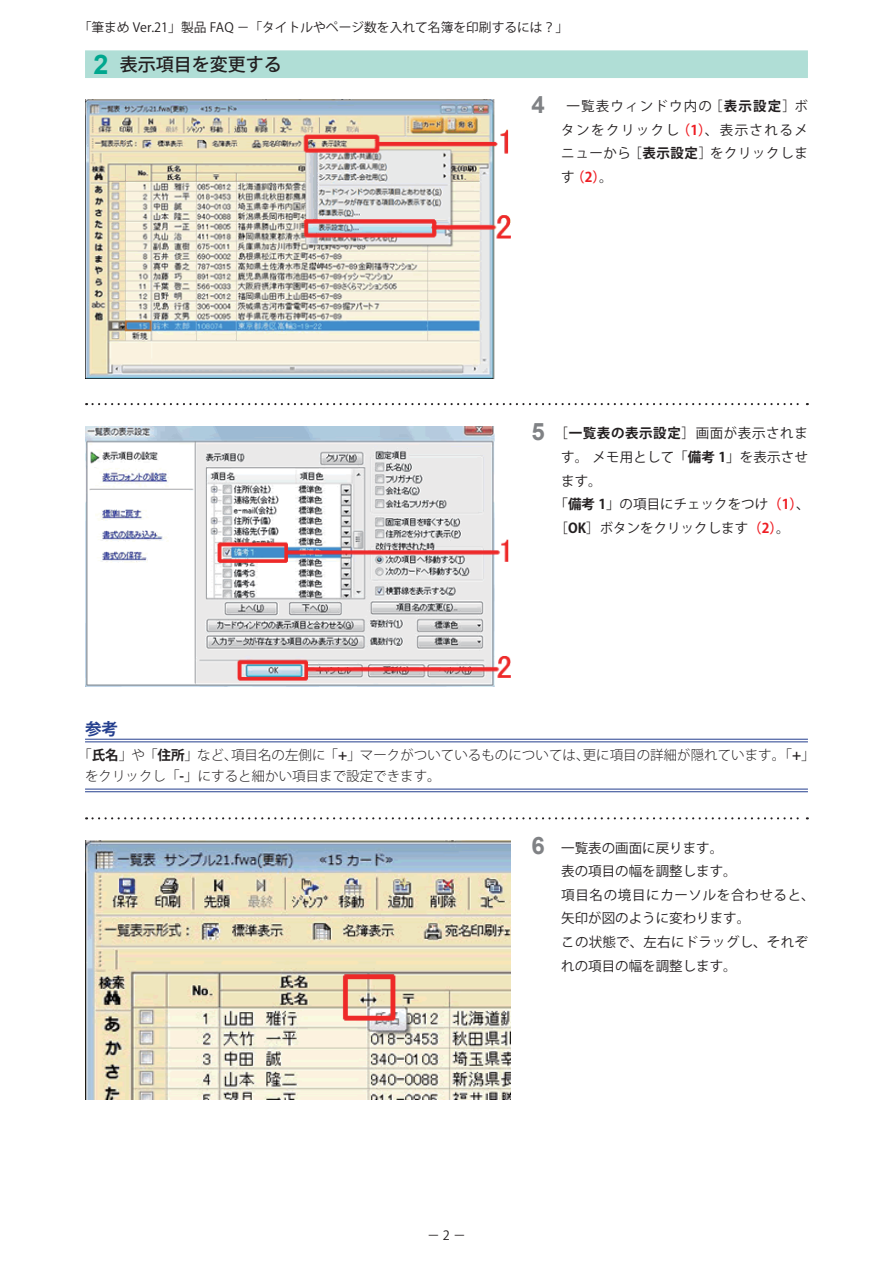
<style>
.page{position:relative;width:893px;height:1263px;background:#fff}
.page>*{position:absolute;margin:0;border:0;box-sizing:border-box;transform-origin:0 0}
.セクション_番号付本文_p{font:700 24px "Arial";color:#808285}
.セクション_帯見出し_h3_number{font:500 18px "Koz Go Pro";color:#231f20}
.参考_タイトル_h4_title{font:700 16.5px "Koz Go Pro";color:#253f8e}
.セクション_番号付本文_p-2{font:13.5px/23.7px "Koz Go Pro";letter-spacing:.04em;color:#231f20;text-align:justify}
.参考_本文_下線付_p{font:300 13.5px/21px "Koz Go Pro";color:#231f20}
.セクション_本文_p{font:13.5px "Koz Go Pro";color:#231f20}
.セクション_本文_p-2{font:13.5px/23.7px "Koz Go Pro";letter-spacing:.05em;color:#231f20}
.セクション_本文_p-3{font:13.5px/23.7px "Koz Go Pro";letter-spacing:.02em;color:#231f20}
.セクション_番号付本文_p-3{font:13.5px "Koz Go Pro";color:#231f20}
.t1{font:12.75px "Koz Go Pro";color:#231f20}
.s1{font-family:"Arial";font-weight:700;font-size:27px;color:#00a78e}
.s2{font-weight:700}
.s3{font-weight:700;color:#ee1d23}
.s4{font-family:"Arial";font-weight:700;font-size:24px;color:#808285}
</style>
<div class="page">
<div style="left:85px;top:50px;width:723px;height:17px;background:#b0ded6"></div>
<div style="left:85px;top:61px;width:723px;height:17px;background:#b0ded6"></div>
<svg style="left:86px;top:403px;width:722px;height:2px"></svg>
<hr style="left:85px;top:739px;width:723px;height:1px;background:#253f8e">
<hr style="left:85px;top:742px;width:723px;height:1px;background:#253f8e">
<hr style="left:85px;top:789px;width:723px;height:1px;background:#253f8e">
<hr style="left:85px;top:791px;width:723px;height:1px;background:#253f8e">
<svg style="left:86px;top:817px;width:722px;height:2px"></svg>
<img style="left:85px;top:99px;width:425px;height:280px">
<img style="left:85px;top:426px;width:425px;height:260px">
<img style="left:85px;top:841px;width:425px;height:258px">
<p class="t1" style="left:79px;top:20px;width:491px">「筆まめ Ver.21」製品 FAQ －「タイトルやページ数を入れて名簿を印刷するには？」</p>
<p class="セクション_帯見出し_h3_number" style="left:94px;top:53px;width:190px"><span class="s1">2</span> 表示項目を変更する</p>
<p class="セクション_番号付本文_p" style="left:531px;top:89px;width:15px">4</p>
<p class="セクション_番号付本文_p-2" style="left:561px;top:95px;width:248px;text-indent:5px">一覧表ウィンドウ内の ［<span class="s2">表示設定</span>］ボタンをクリックし <span class="s3">（1）</span>、表示されるメニューから ［<span class="s2">表示設定</span>］をクリックします <span class="s3">（2）</span>。</p>
<p class="セクション_番号付本文_p-2" style="left:561px;top:422px;width:248px;text-indent:-30px"><span class="s4">5</span> ［<span class="s2">一覧表の表示設定</span>］画面が表示されます。 メモ用として「<span class="s2">備考 1</span>」を表示させます。</p>
<p class="セクション_本文_p" style="left:555px;top:496px;width:257px">「<span class="s2">備考 1</span>」の項目にチェックをつけ<span class="s3">（1）</span>、</p>
<p class="セクション_本文_p" style="left:555px;top:520px;width:237px">［<span class="s2">OK</span>］ボタンをクリックします<span class="s3">（2）</span>。</p>
<p class="参考_タイトル_h4_title" style="left:85px;top:718px;width:34px">参考</p>
<p class="参考_本文_下線付_p" style="left:85px;top:744px;width:731px;text-indent:-7px">「<span class="s2">氏名</span>」や「<span class="s2">住所</span>」など、項目名の左側に「<span class="s2">+</span>」マークがついているものについては、更に項目の詳細が隠れています。「<span class="s2">+</span>」をクリックし「<span class="s2">-</span>」にすると細かい項目まで設定できます。</p>
<p class="セクション_番号付本文_p-3" style="left:531px;top:839px;width:193px"><span class="s4">6</span> 一覧表の画面に戻ります。</p>
<p class="セクション_本文_p" style="left:561px;top:862px;width:177px">表の項目の幅を調整します。</p>
<p class="セクション_本文_p-2" style="left:561px;top:883px;width:255px">項目名の境目にカーソルを合わせると、矢印が図のように変わります。</p>
<p class="セクション_本文_p-3" style="left:561px;top:931px;width:248px">この状態で、左右にドラッグし、それぞれの項目の幅を調整します。</p>
<p class="t1" style="left:427px;top:1227px;width:40px">－2－</p>
</div>
